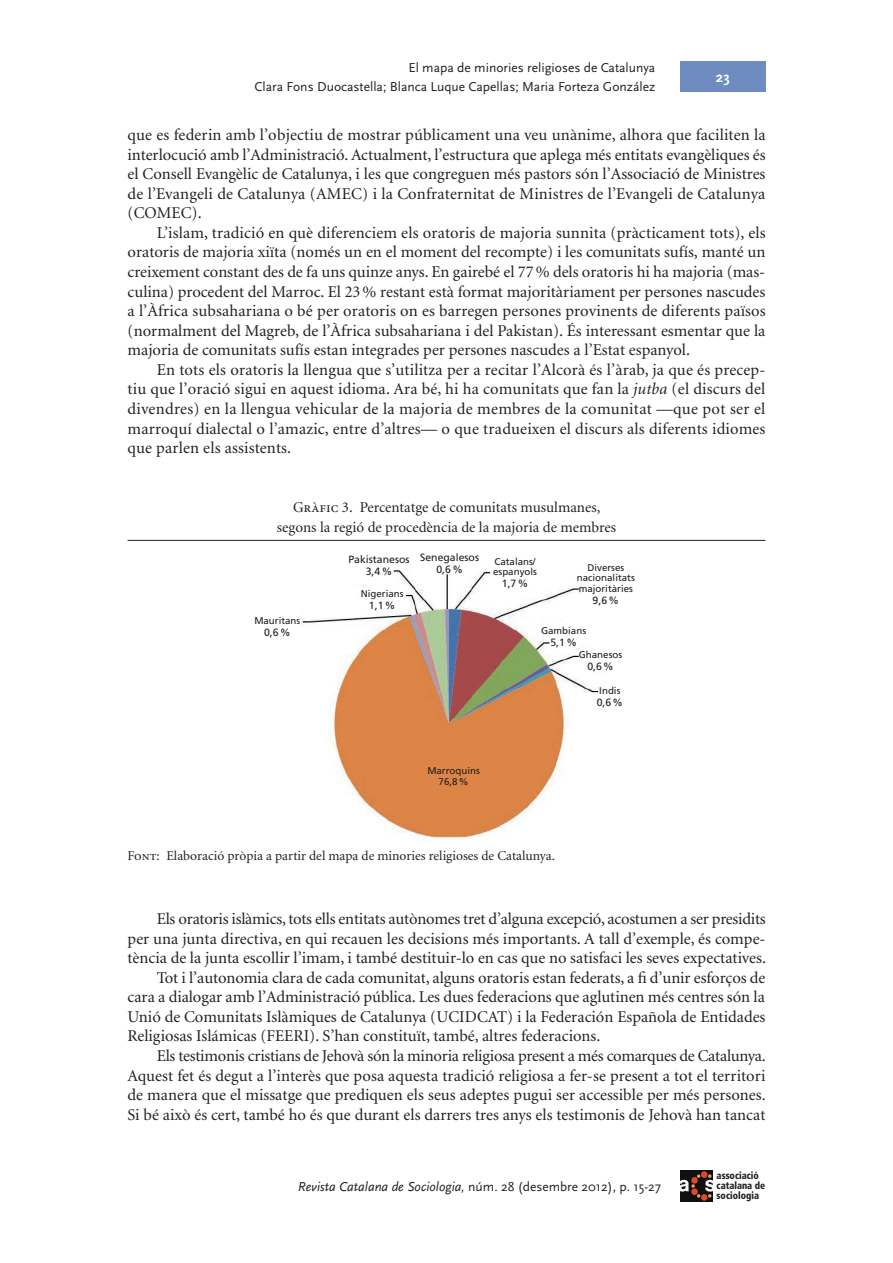
<style>
.page{position:relative;width:893px;height:1263px;background:#fff}
.page>*{position:absolute;margin:0;border:0;box-sizing:border-box;transform-origin:0 0}
.t1{font:16.5px/19.5px "Minion";color:#231f20;text-align:justify}
.t2{font:15px/19.5px "Minion";color:#231f20;text-align:center}
.t3{font:700 15px "Scala Sans";color:#fff}
.t4{font:13.5px/19.5px "Scala Sans";color:#231f20;text-align:right}
.t5{font:13.5px "Minion";color:#231f20}
.t6{font:italic 13.5px "Scala Sans";color:#231f20}
.t7{font:10.5px/12px "Frutiger";color:#231f20;text-align:center}
.t8{font:900 condensed 10.2px/10.2px "Frutiger";color:#231f20;scale:.92 1}
.t9{font:9.75px/10.5px "Frutiger";color:#231f20;text-align:center}
.s1{font-style:italic}
.s2{font-family:"Minion Regular SC"}
.s3{font-style:normal}
</style>
<div class="page">
<div style="left:680px;top:61px;width:85px;height:31px;background:#6f8cc1"></div>
<img style="left:680px;top:1171px;width:33px;height:30px">
<hr style="left:128px;top:540px;width:637px;height:1px;background:#231f20">
<img style="left:301px;top:570px;width:298px;height:270px">
<p class="t4" style="left:254px;top:58px;width:402px">El mapa de minories religioses de Catalunya<br>Clara Fons Duocastella; Blanca Luque Capellas; Maria Forteza González</p>
<p class="t3" style="left:716px;top:69px;width:15px">23</p>
<p class="t1" style="left:128px;top:126px;width:640px">que es federin amb l’objectiu de mostrar públicament una veu unànime, alhora que faciliten la interlocució amb l’Administració. Actualment, l’estructura que aplega més entitats evangèliques és el Consell Evangèlic de Catalunya, i les que congreguen més pastors són l’Associació de Ministres de l’Evangeli de Catalunya (AMEC) i la Confraternitat de Ministres de l’Evangeli de Catalunya (COMEC).</p>
<p class="t1" style="left:128px;top:223px;width:640px;text-indent:29px">L’islam, tradició en què diferenciem els oratoris de majoria sunnita (pràcticament tots), els oratoris de majoria xiïta (només un en el moment del recompte) i les comunitats sufís, manté un creixement constant des de fa uns quinze anys. En gairebé el 77% dels oratoris hi ha majoria (mas&shy;culina) procedent del Marroc. El 23% restant està format majoritàriament per persones nascudes a l’Àfrica subsahariana o bé per oratoris on es barregen persones provinents de diferents països (normalment del Magreb, de l’Àfrica subsahariana i del Pakistan). És interessant esmentar que la majoria de comunitats sufís estan integrades per persones nascudes a l’Estat espanyol.</p>
<p class="t1" style="left:128px;top:360px;width:639px;text-indent:29px">En tots els oratoris la llengua que s’utilitza per a recitar l’Alcorà és l’àrab, ja que és precep&shy;tiu que l’oració sigui en aquest idioma. Ara bé, hi ha comunitats que fan la <span class="s1">jutba</span> (el discurs del divendres) en la llengua vehicular de la majoria de membres de la comunitat —que pot ser el marroquí dialectal o l’amazic, entre d’altres— o que tradueixen el discurs als diferents idiomes que parlen els assistents.</p>
<p class="t2" style="left:277px;top:498px;width:341px"><span class="s2">Gràfic</span> 3. Percentatge de comunitats musulmanes, segons la regió de procedència de la majoria de membres</p>
<p class="t9" style="left:254px;top:615px;width:48px">Mauritans</p>
<p class="t7" style="left:264px;top:626px;width:28px">0,6%</p>
<p class="t7" style="left:348px;top:554px;width:63px">Pakistanesos<br>3,4%</p>
<p class="t9" style="left:361px;top:588px;width:44px">Nigerians</p>
<p class="t7" style="left:369px;top:599px;width:28px">1,1%</p>
<p class="t7" style="left:420px;top:551px;width:60px">Senegalesos<br>0,6%</p>
<p class="t9" style="left:493px;top:556px;width:45px;text-align:left">Catalans/ espanyols</p>
<p class="t7" style="left:502px;top:578px;width:28px">1,7%</p>
<p class="t9" style="left:577px;top:562px;width:59px">Diverses nacionalitats majoritàries</p>
<p class="t7" style="left:593px;top:594px;width:28px">9,6%</p>
<p class="t9" style="left:541px;top:625px;width:46px">Gambians</p>
<p class="t7" style="left:550px;top:636px;width:28px">5,1%</p>
<p class="t9" style="left:579px;top:649px;width:45px">Ghanesos</p>
<p class="t7" style="left:587px;top:660px;width:28px">0,6%</p>
<p class="t9" style="left:599px;top:685px;width:23px">Indis</p>
<p class="t7" style="left:597px;top:696px;width:28px">0,6%</p>
<p class="t9" style="left:427px;top:765px;width:54px">Marroquins<br>76,8%</p>
<p class="t5" style="left:128px;top:849px;width:429px"><span class="s2">Font:</span> Elaboració pròpia a partir del mapa de minories religioses de Catalunya.</p>
<p class="t1" style="left:157px;top:909px;width:610px">Els oratoris islàmics, tots ells entitats autònomes tret d’alguna excepció, acostumen a ser presidits</p>
<p class="t1" style="left:128px;top:929px;width:640px">per una junta directiva, en qui recauen les decisions més importants. A tall d’exemple, és compe-</p>
<p class="t1" style="left:128px;top:949px;width:640px">tència de la junta escollir l’imam, i també destituir-lo en cas que no satisfaci les seves expectatives.</p>
<p class="t1" style="left:157px;top:968px;width:610px">Tot i l’autonomia clara de cada comunitat, alguns oratoris estan federats, a fi d’unir esforços de</p>
<p class="t1" style="left:128px;top:988px;width:639px">cara a dialogar amb l’Administració pública. Les dues federacions que aglutinen més centres són la</p>
<p class="t1" style="left:128px;top:1007px;width:639px">Unió de Comunitats Islàmiques de Catalunya (UCIDCAT) i la Federación Española de Entidades</p>
<p class="t1" style="left:128px;top:1027px;width:474px">Religiosas Islámicas (FEERI). S’han constituït, també, altres federacions.</p>
<p class="t1" style="left:157px;top:1046px;width:610px">Els testimonis cristians de Jehovà són la minoria religiosa present a més comarques de Catalunya.</p>
<p class="t1" style="left:128px;top:1066px;width:639px">Aquest fet és degut a l’interès que posa aquesta tradició religiosa a fer-se present a tot el territori</p>
<p class="t1" style="left:128px;top:1086px;width:640px">de manera que el missatge que prediquen els seus adeptes pugui ser accessible per més persones.</p>
<p class="t1" style="left:128px;top:1105px;width:639px">Si bé això és cert, també ho és que durant els darrers tres anys els testimonis de Jehovà han tancat</p>
<p class="t6" style="left:298px;top:1179px;width:365px">Revista Catalana de Sociologia, <span class="s3">núm. 28 (desembre 2012), p. 15-27</span></p>
<p class="t8" style="left:717px;top:1170px;width:54px">associació catalana de sociologia</p>
</div>
